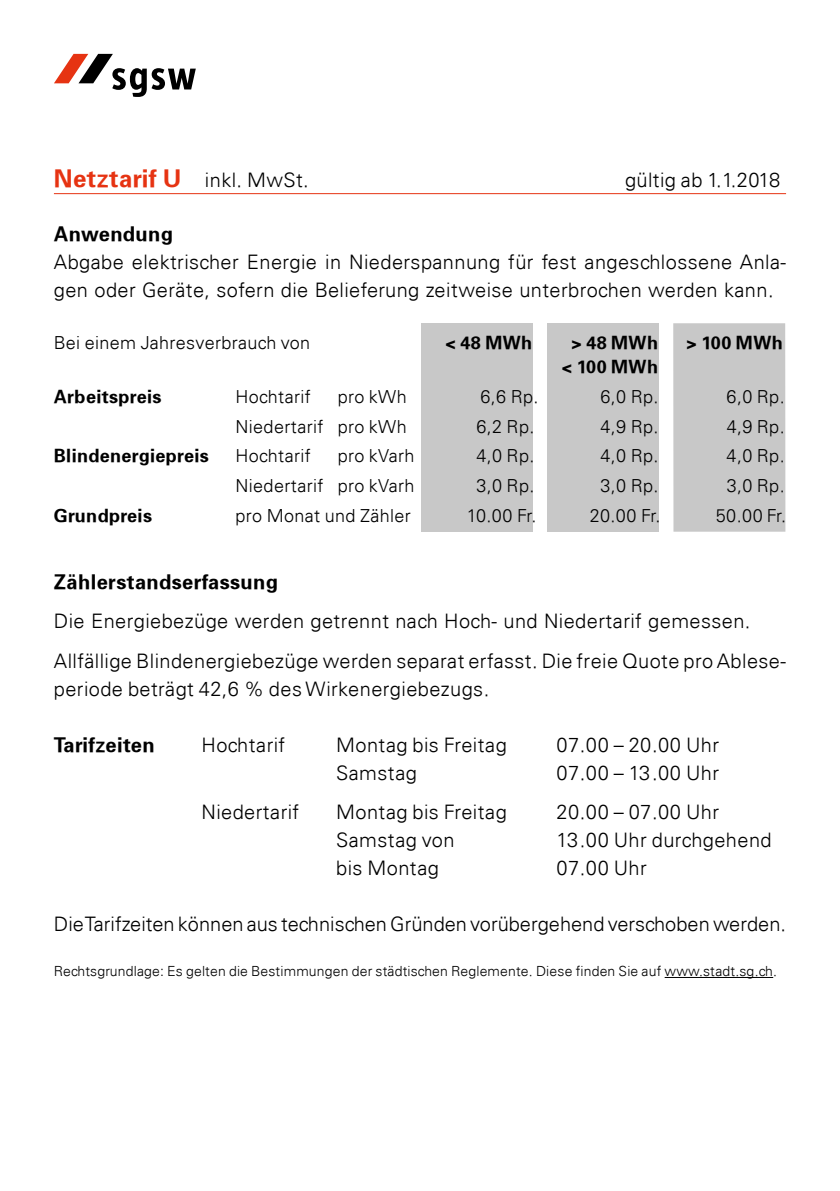
<style>
.page{position:relative;width:840px;height:1191px;background:#fff}
.page>*{position:absolute;margin:0;border:0;box-sizing:border-box;transform-origin:0 0}
.t1{font:700 24px "Univers";letter-spacing:.02em;color:#e63312}
.t2{font:300 20px/28px "Univers 45";letter-spacing:.02em;color:#000}
.t3{font:300 20px "Univers 45";color:#000}
.t4{font:700 20px "Univers";letter-spacing:.02em;color:#000}
.t5{font:300 18px "Univers 45";letter-spacing:.02em;color:#000}
.t6{font:700 18px "Univers";letter-spacing:.02em;color:#000}
.t7{font:300 14px "Univers 45";letter-spacing:.01em;color:#000}
.s1{font-family:"Univers 45";font-weight:300;font-size:20px;color:#000}
</style>
<div class="page">
<div style="left:673px;top:323px;width:112px;height:208px;background:#c8c8c8"></div>
<div style="left:547px;top:323px;width:112px;height:208px;background:#c8c8c8"></div>
<div style="left:421px;top:323px;width:112px;height:208px;background:#c8c8c8"></div>
<hr style="left:664px;top:977px;width:108px;height:1px;background:#000">
<hr style="left:54px;top:193px;width:731px;height:1px;background:#e63312">
<svg style="left:54px;top:54px;width:142px;height:43px"></svg>
<p class="t1" style="left:54px;top:164px;width:256px">Netztarif U <span class="s1">inkl. MwSt.</span></p>
<p class="t2" style="left:624px;top:166px;width:157px">gültig ab 1.1.2018</p>
<p class="t4" style="left:54px;top:222px;width:121px">Anwendung</p>
<p class="t2" style="left:54px;top:248px;width:733px">Abgabe elektrischer Energie in Niederspannung für fest angeschlossene Anla&shy;gen oder Geräte, sofern die Belieferung zeitweise unterbrochen werden kann.</p>
<p class="t5" style="left:54px;top:332px;width:258px">Bei einem Jahresverbrauch von</p>
<p class="t6" style="left:445px;top:332px;width:88px">&lt; 48 MWh</p>
<p class="t6" style="left:571px;top:332px;width:88px">&gt; 48 MWh</p>
<p class="t6" style="left:686px;top:332px;width:98px">&gt; 100 MWh</p>
<p class="t6" style="left:561px;top:356px;width:98px">&lt; 100 MWh</p>
<p class="t6" style="left:54px;top:386px;width:109px">Arbeitspreis</p>
<p class="t5" style="left:235px;top:386px;width:77px">Hochtarif</p>
<p class="t5" style="left:337px;top:386px;width:70px">pro kWh</p>
<p class="t5" style="left:480px;top:386px;width:59px">6,6 Rp.</p>
<p class="t5" style="left:600px;top:386px;width:59px">6,0 Rp.</p>
<p class="t5" style="left:726px;top:386px;width:59px">6,0 Rp.</p>
<p class="t5" style="left:235px;top:415px;width:172px">Niedertarif pro kWh</p>
<p class="t5" style="left:476px;top:415px;width:59px">6,2 Rp.</p>
<p class="t5" style="left:600px;top:415px;width:59px">4,9 Rp.</p>
<p class="t5" style="left:726px;top:415px;width:59px">4,9 Rp.</p>
<p class="t6" style="left:54px;top:445px;width:156px">Blindenergiepreis</p>
<p class="t5" style="left:235px;top:445px;width:77px">Hochtarif</p>
<p class="t5" style="left:337px;top:445px;width:78px">pro kVarh</p>
<p class="t5" style="left:476px;top:445px;width:59px">4,0 Rp.</p>
<p class="t5" style="left:600px;top:445px;width:59px">4,0 Rp.</p>
<p class="t5" style="left:726px;top:445px;width:59px">4,0 Rp.</p>
<p class="t5" style="left:235px;top:475px;width:180px">Niedertarif pro kVarh</p>
<p class="t5" style="left:476px;top:475px;width:59px">3,0 Rp.</p>
<p class="t5" style="left:600px;top:475px;width:59px">3,0 Rp.</p>
<p class="t5" style="left:726px;top:475px;width:59px">3,0 Rp.</p>
<p class="t6" style="left:54px;top:504px;width:99px">Grundpreis</p>
<p class="t5" style="left:235px;top:504px;width:177px">pro Monat und Zähler</p>
<p class="t5" style="left:466px;top:504px;width:71px">10.00 Fr.</p>
<p class="t5" style="left:589px;top:504px;width:72px">20.00 Fr.</p>
<p class="t5" style="left:715px;top:504px;width:72px">50.00 Fr.</p>
<p class="t4" style="left:54px;top:570px;width:225px">Zählerstandserfassung</p>
<p class="t2" style="left:54px;top:607px;width:697px">Die Energiebezüge werden getrennt nach Hoch- und Niedertarif gemessen.</p>
<p class="t2" style="left:54px;top:647px;width:733px">Allfällige Blindenergiebezüge werden separat erfasst. Die freie Quote pro Ablese&shy;periode beträgt 42,6 % des Wirkenergiebezugs.</p>
<p class="t4" style="left:54px;top:732px;width:102px">Tarifzeiten</p>
<p class="t2" style="left:201px;top:731px;width:85px">Hochtarif</p>
<p class="t2" style="left:336px;top:731px;width:172px">Montag bis Freitag</p>
<p class="t2" style="left:556px;top:731px;width:164px">07.00 – 20.00 Uhr</p>
<p class="t2" style="left:336px;top:759px;width:82px">Samstag</p>
<p class="t2" style="left:556px;top:759px;width:164px">07.00 – 13.00 Uhr</p>
<p class="t2" style="left:201px;top:798px;width:99px">Niedertarif</p>
<p class="t2" style="left:336px;top:798px;width:172px">Montag bis Freitag</p>
<p class="t2" style="left:556px;top:798px;width:164px">20.00 – 07.00 Uhr</p>
<p class="t2" style="left:336px;top:826px;width:120px">Samstag von</p>
<p class="t2" style="left:556px;top:826px;width:216px">13.00 Uhr durchgehend</p>
<p class="t2" style="left:336px;top:854px;width:104px">bis Montag</p>
<p class="t2" style="left:556px;top:854px;width:92px">07.00 Uhr</p>
<p class="t3" style="left:54px;top:912px;width:733px">Die Tarifzeiten können aus technischen Gründen vorübergehend verschoben werden.</p>
<p class="t7" style="left:54px;top:962px;width:724px">Rechtsgrundlage: Es gelten die Bestimmungen der städtischen Reglemente. Diese finden Sie auf www.stadt.sg.ch.</p>
</div>
